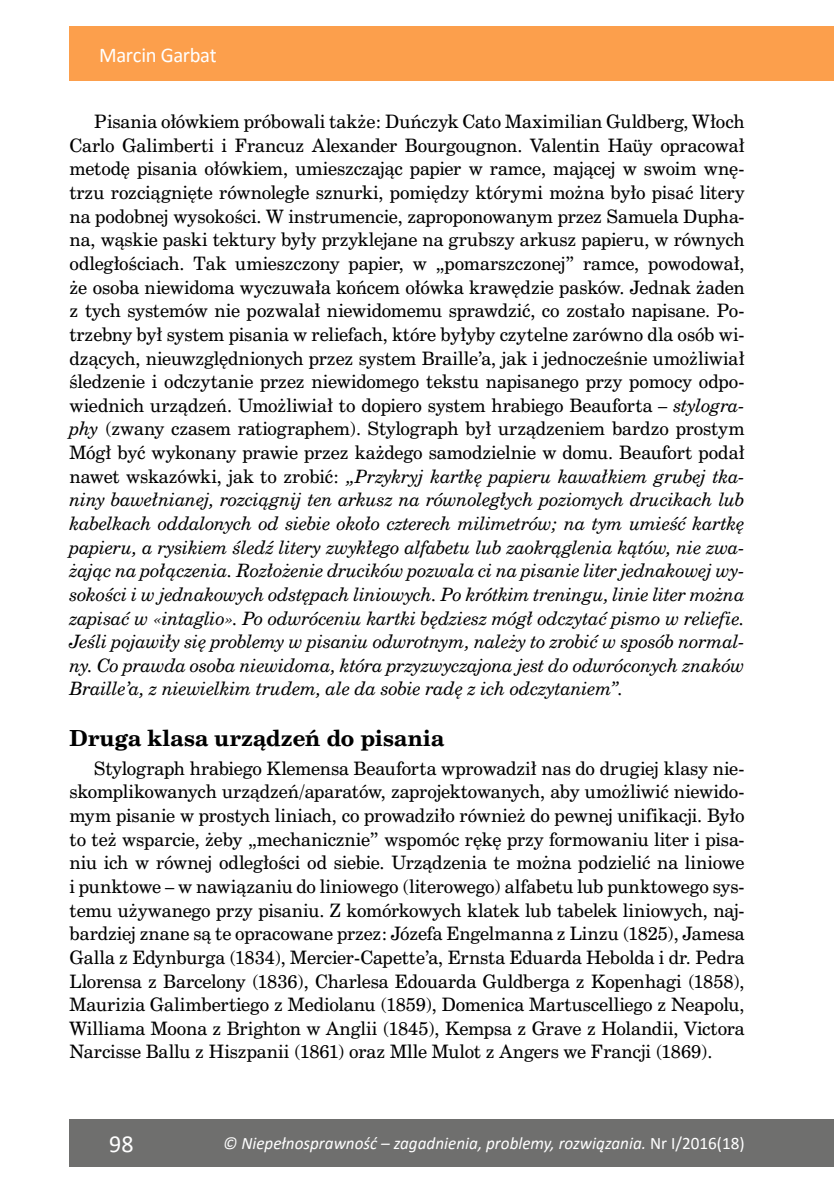
<style>
.page{position:relative;width:834px;height:1191px;background:#fff}
.page>*{position:absolute;margin:0;border:0;box-sizing:border-box;transform-origin:0 0}
.t1{font:24.5px "Calibri";color:#fff}
._00_podtytul_1{font:700 21px "Cent Schbook PL";color:#000}
.t2{font:21px "Calibri";letter-spacing:-.02em;color:#fff}
._00_tekst{font:17.5px/23.6px "Cent Schbook PL";letter-spacing:-.005em;color:#000;text-align:justify}
.t3{font:italic 17.5px "Calibri";color:#fff}
.s1{font-style:italic}
.s2{font-style:normal}
</style>
<div class="page">
<div style="left:69px;top:1119px;width:764px;height:47px;background:#6f6f6e"></div>
<div style="left:69px;top:26px;width:764px;height:55px;background:#fc9f4c"></div>
<p class="t2" style="left:99px;top:40px;width:119px">Marcin Garbat</p>
<p class="_00_tekst" style="left:69px;top:110px;width:676px;text-indent:25px">Pisania ołówkiem próbowali także: Duńczyk Cato Maximilian Guldberg, Włoch Carlo Galimberti i Francuz Alexander Bourgougnon. Valentin Haüy opracował metodę pisania ołówkiem, umieszczając papier w ramce, mającej w swoim wnę&shy;trzu rozciągnięte równoległe sznurki, pomiędzy którymi można było pisać litery na podobnej wysokości. W instrumencie, zaproponowanym przez Samuela Dupha&shy;na, wąskie paski tektury były przyklejane na grubszy arkusz papieru, w równych odległościach. Tak umieszczony papier, w „pomarszczonej” ramce, powodował, że osoba niewidoma wyczuwała końcem ołówka krawędzie pasków. Jednak żaden z tych systemów nie pozwalał niewidomemu sprawdzić, co zostało napisane. Po&shy;trzebny był system pisania w reliefach, które byłyby czytelne zarówno dla osób wi&shy;dzących, nieuwzględnionych przez system Braille’a, jak i jednocześnie umożliwiał śledzenie i odczytanie przez niewidomego tekstu napisanego przy pomocy odpo&shy;wiednich urządzeń. Umożliwiał to dopiero system hrabiego Beauforta – <span class="s1">stylogra&shy;phy</span> (zwany czasem ratiographem). Stylograph był urządzeniem bardzo prostym Mógł być wykonany prawie przez każdego samodzielnie w domu. Beaufort podał nawet wskazówki, jak to zrobić: <span class="s1">„Przykryj kartkę papieru kawałkiem grubej tka&shy;niny bawełnianej, rozciągnij ten arkusz na równoległych poziomych drucikach lub kabelkach oddalonych od siebie około czterech milimetrów; na tym umieść kartkę papieru, a rysikiem śledź litery zwykłego alfabetu lub zaokrąglenia kątów, nie zwa&shy;żając na połączenia. Rozłożenie drucików pozwala ci na pisanie liter jednakowej wy&shy;sokości i w jednakowych odstępach liniowych. Po krótkim treningu, linie liter można zapisać w «intaglio». Po odwróceniu kartki będziesz mógł odczytać pismo w reliefie.<br>Jeśli pojawiły się problemy w pisaniu odwrotnym, należy to zrobić w sposób normal&shy;ny. Co prawda osoba niewidoma, która przyzwyczajona jest do odwróconych znaków Braille’a, z niewielkim trudem, ale da sobie radę z ich odczytaniem”.</span></p>
<h2 class="_00_podtytul_1" style="left:69px;top:724px;width:376px">Druga klasa urządzeń do pisania</h2>
<p class="_00_tekst" style="left:69px;top:756px;width:676px;text-indent:25px">Stylograph hrabiego Klemensa Beauforta wprowadził nas do drugiej klasy nie&shy;skomplikowanych urządzeń/aparatów, zaprojektowanych, aby umożliwić niewido&shy;mym pisanie w prostych liniach, co prowadziło również do pewnej unifikacji. Było to też wsparcie, żeby „mechanicznie” wspomóc rękę przy formowaniu liter i pisa&shy;niu ich w równej odległości od siebie. Urządzenia te można podzielić na liniowe i punktowe – w nawiązaniu do liniowego (literowego) alfabetu lub punktowego sys&shy;temu używanego przy pisaniu. Z komórkowych klatek lub tabelek liniowych, naj&shy;bardziej znane są te opracowane przez: Józefa Engelmanna z Linzu (1825), Jamesa Galla z Edynburga (1834), Mercier-Capette’a, Ernsta Eduarda Hebolda i dr. Pedra Llorensa z Barcelony (1836), Charlesa Edouarda Guldberga z Kopenhagi (1858), Maurizia Galimbertiego z Mediolanu (1859), Domenica Martuscelliego z Neapolu, Williama Moona z Brighton w Anglii (1845), Kempsa z Grave z Holandii, Victora Narcisse Ballu z Hiszpanii (1861) oraz Mlle Mulot z Angers we Francji (1869).</p>
<h1 class="t1" style="left:109px;top:1126px;width:26px">98</h1>
<p class="t3" style="left:223px;top:1131px;width:523px">© Niepełnosprawność – zagadnienia, problemy, rozwiązania. <span class="s2">Nr I/2016(18)</span></p>
</div>
